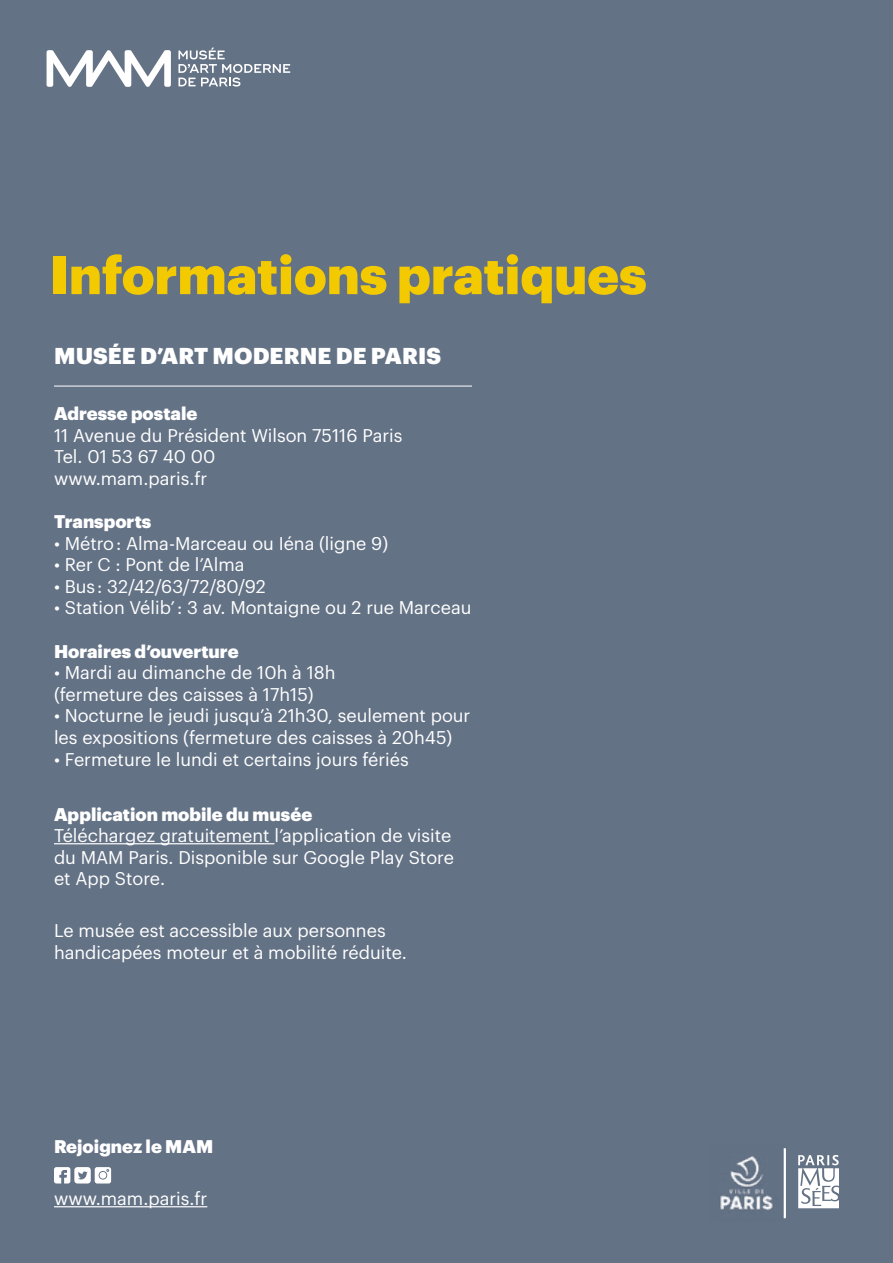
<style>
.page{position:relative;width:893px;height:1263px;background:#fff}
.page>*{position:absolute;margin:0;border:0;box-sizing:border-box;transform-origin:0 0}
.t1{font:900 52.5px "Graphik";color:#f3ca00}
.t2{font:900 22.5px "Graphik";letter-spacing:.005em;color:#fff}
.t3{font:18px/21.6px "Graphik";color:#fff}
.t4{font:900 18px "Graphik";color:#fff}
</style>
<div class="page">
<div style="left:1px;top:0;width:892px;height:1263px;background:#647286"></div>
<hr style="left:54px;top:386px;width:418px;height:1px;background:#fff">
<hr style="left:54px;top:843px;width:220px;height:1px;background:#fff">
<hr style="left:54px;top:1206px;width:153px;height:1px;background:#fff">
<svg style="left:54px;top:1167px;width:57px;height:16px"></svg>
<svg style="left:798px;top:1155px;width:41px;height:53px"></svg>
<img style="left:720px;top:1148px;width:65px;height:71px">
<div style="left:784px;top:1148px;width:2px;height:70px;border:2px solid #fff"></div>
<svg style="left:47px;top:50px;width:124px;height:37px"></svg>
<svg style="left:178px;top:48px;width:112px;height:39px"></svg>
<h1 class="t1" style="left:50px;top:234px;width:598px">Informations pratiques</h1>
<p class="t2" style="left:54px;top:339px;width:389px">MUSÉE D’ART MODERNE DE PARIS</p>
<p class="t4" style="left:54px;top:399px;width:145px">Adresse postale</p>
<p class="t3" style="left:54px;top:423px;width:350px">11 Avenue du Président Wilson 75116 Paris<br>Tel. 01 53 67 40 00<br>www.mam.paris.fr</p>
<p class="t4" style="left:54px;top:507px;width:99px">Transports</p>
<p class="t3" style="left:54px;top:531px;width:336px">• Métro : Alma-Marceau ou Iéna (ligne 9)</p>
<p class="t3" style="left:54px;top:552px;width:192px">• Rer C : Pont de l’Alma</p>
<p class="t3" style="left:54px;top:574px;width:213px">• Bus : 32/42/63/72/80/92</p>
<p class="t3" style="left:54px;top:596px;width:419px">• Station Vélib’ : 3 av. Montaigne ou 2 rue Marceau</p>
<p class="t4" style="left:54px;top:637px;width:186px">Horaires d’ouverture</p>
<p class="t3" style="left:54px;top:660px;width:283px">• Mardi au dimanche de 10h à 18h (fermeture des caisses à 17h15)</p>
<p class="t3" style="left:54px;top:704px;width:418px">• Nocturne le jeudi jusqu’à 21h30, seulement pour les expositions (fermeture des caisses à 20h45)</p>
<p class="t3" style="left:54px;top:747px;width:356px">• Fermeture le lundi et certains jours fériés</p>
<p class="t4" style="left:54px;top:800px;width:260px">Application mobile du musée</p>
<p class="t3" style="left:54px;top:823px;width:401px">Téléchargez gratuitement l’application de visite du MAM Paris. Disponible sur Google Play Store et App Store.</p>
<p class="t3" style="left:54px;top:918px;width:354px">Le musée est accessible aux personnes handicapées moteur et à mobilité réduite.</p>
<p class="t4" style="left:54px;top:1133px;width:161px">Rejoignez le MAM</p>
<p class="t3" style="left:54px;top:1186px;width:155px">www.mam.paris.fr</p>
</div>
